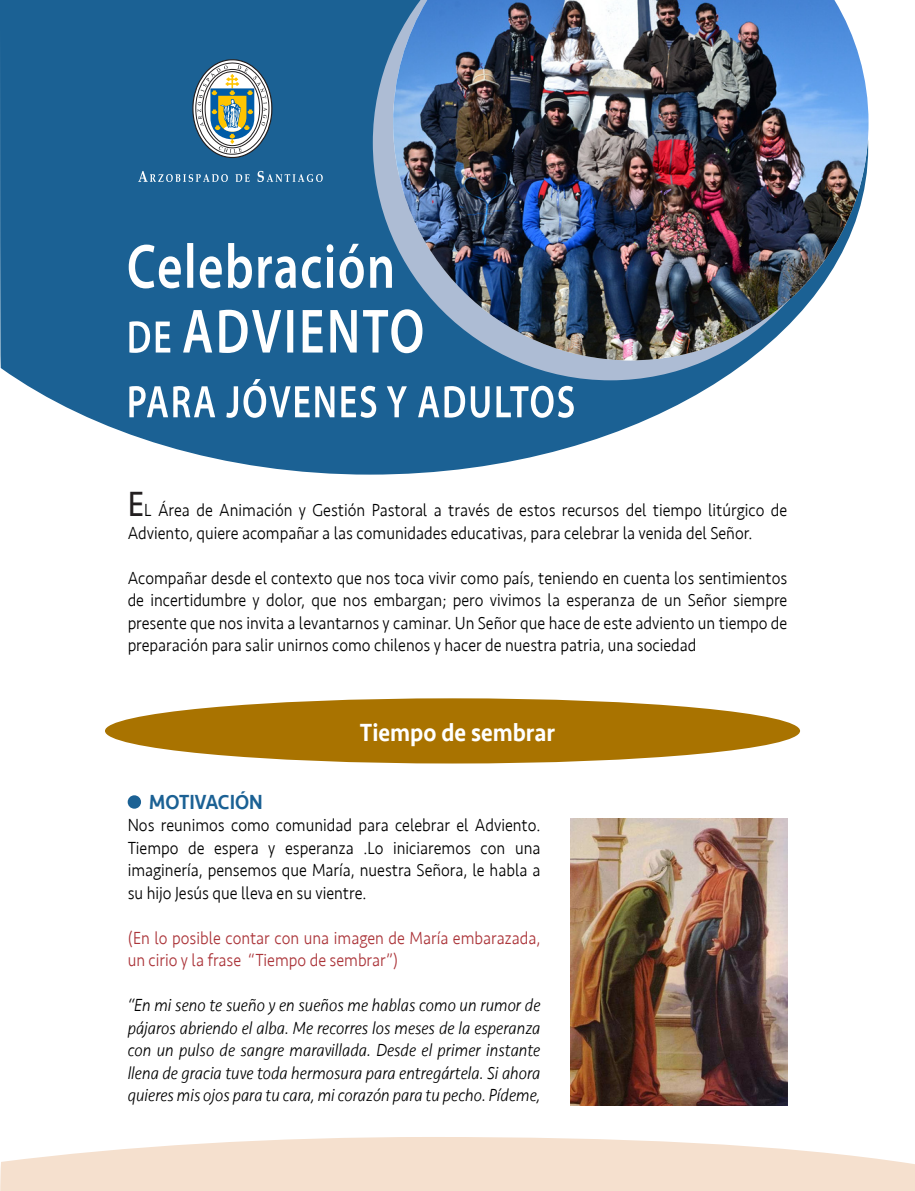
<style>
.page{position:relative;width:915px;height:1191px;background:#fff}
.page>*{position:absolute;margin:0;border:0;box-sizing:border-box;transform-origin:0 0}
.parra{font:500 25.5px "Seravek";color:#fff;scale:.9 1}
.parra-2{font:500 21px "Seravek";color:#1b6194;scale:.9 1}
.parra-3{font:300 18px/22.5px "Seravek";color:#000;text-align:justify;scale:.9 1}
.parra-4{font:italic 300 18px/22.5px "Seravek";color:#000;text-align:justify;scale:.9 1}
.parra-5{font:300 18px/22.5px "Seravek";color:#ab3439;scale:.9 1}
.s1{font-weight:400;font-size:36px;color:#231f20}
</style>
<div class="page">
<div style="left:105px;top:698px;width:694px;height:65px;background:#a97300;border-radius:50%"></div>
<svg style="left:0;top:0;width:721px;height:474px;background:#3a76a2"></svg>
<svg style="left:0;top:1137px;width:914px;height:54px;background:#f6e4d5"></svg>
<div style="left:128px;top:795px;width:13px;height:13px;background:#1b6194;border-radius:50%"></div>
<svg style="left:129px;top:379px;width:444px;height:39px"></svg>
<svg style="left:129px;top:309px;width:243px;height:44px"></svg>
<svg style="left:129px;top:243px;width:243px;height:45px"></svg>
<svg style="left:372px;top:0;width:377px;height:380px;background:#5b89b0"></svg>
<img style="left:393px;top:0;width:475px;height:360px">
<svg style="left:192px;top:59px;width:81px;height:100px"></svg>
<svg style="left:138px;top:171px;width:184px;height:11px;background:#4780a8"></svg>
<img style="left:570px;top:818px;width:217px;height:287px">
<p class="parra-3" style="left:128px;top:499px;width:734px"><span class="s1">E</span>L Área de Animación y Gestión Pastoral a través de estos recursos del tiempo litúrgico de<br>Adviento, quiere acompañar a las comunidades educativas, para celebrar la venida del Señor.</p>
<p class="parra-3" style="left:128px;top:566px;width:734px">Acompañar desde el contexto que nos toca vivir como país, teniendo en cuenta los sentimientos de incertidumbre y dolor, que nos embargan; pero vivimos la esperanza de un Señor siempre presente que nos invita a levantarnos y caminar. Un Señor que hace de este adviento un tiempo de preparación para salir unirnos como chilenos y hacer de nuestra patria, una sociedad</p>
<p class="parra" style="left:359px;top:717px;width:218px">Tiempo de sembrar</p>
<p class="parra-2" style="left:149px;top:788px;width:128px">MOTIVACIÓN</p>
<p class="parra-3" style="left:128px;top:814px;width:460px">Nos reunimos como comunidad para celebrar el Adviento.<br>Tiempo de espera y esperanza .Lo iniciaremos con una imaginería, pensemos que María, nuestra Señora, le habla a su hijo Jesús que lleva en su vientre.</p>
<p class="parra-5" style="left:128px;top:926px;width:460px">(En lo posible contar con una imagen de María embarazada, un cirio y la frase “Tiempo de sembrar”)</p>
<p class="parra-4" style="left:128px;top:994px;width:460px">“En mi seno te sueño y en sueños me hablas como un rumor de pájaros abriendo el alba. Me recorres los meses de la esperanza con un pulso de sangre maravillada. Desde el primer instante llena de gracia tuve toda hermosura para entregártela. Si ahora quieres mis ojos para tu cara, mi corazón para tu pecho. Pídeme,</p>
</div>
